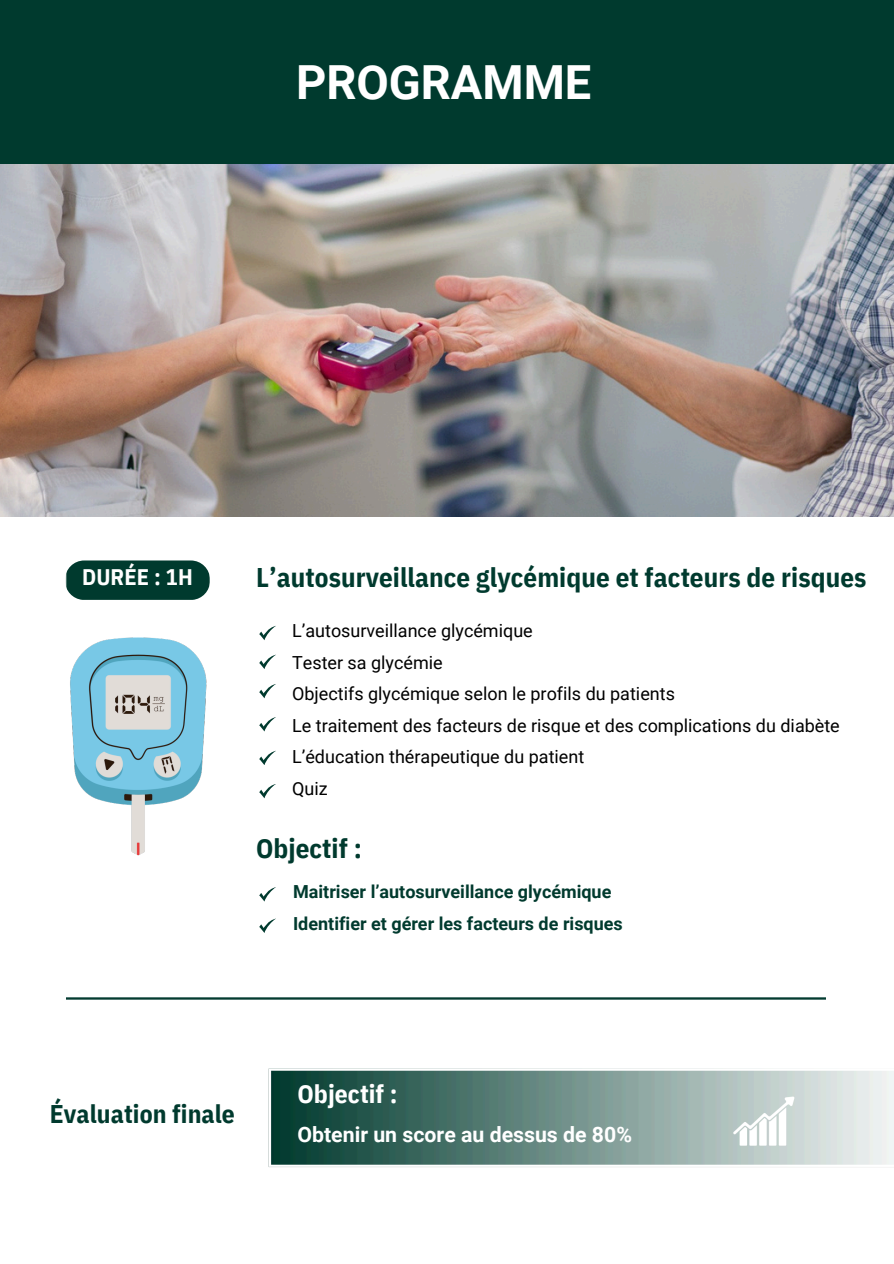
<style>
.page{position:relative;width:894px;height:1264px;background:#fff}
.page>*{position:absolute;margin:0;border:0;box-sizing:border-box;transform-origin:0 0}
.t1{font:700 46.95px "Roboto";color:#fff}
.t2{font:700 27px "IBM Plex Sans Cond";letter-spacing:.005em;color:#003a2e}
.t3{font:700 25.5px "IBM Plex Sans Cond";letter-spacing:.005em;color:#003a2e}
.t4{font:700 25.5px "IBM Plex Sans Cond";letter-spacing:.005em;color:#fff}
.t5{font:700 22.5px "IBM Plex Sans Cond";letter-spacing:.005em;color:#fff}
.t6{font:700 21.3px "Roboto";color:#fff}
.t7{font:18px "Roboto";color:#000}
.t8{font:700 18px "Roboto";color:#003a2e}
</style>
<div class="page">
<img style="left:65px;top:560px;width:145px;height:40px;border-radius:19px">
<img style="left:67px;top:997px;width:758px;height:3px">
<img style="left:65px;top:561px;width:145px;height:39px">
<img style="left:70px;top:637px;width:137px;height:219px">
<img style="left:259px;top:625px;width:17px;height:74px">
<img style="left:259px;top:717px;width:17px;height:15px">
<img style="left:259px;top:751px;width:17px;height:14px">
<img style="left:259px;top:784px;width:17px;height:15px">
<img style="left:259px;top:887px;width:17px;height:15px">
<img style="left:259px;top:919px;width:17px;height:14px">
<img style="left:0;top:0;width:893px;height:517px">
<img style="left:268px;top:1068px;width:625px;height:99px">
<p class="t1" style="left:296px;top:56px;width:297px">PROGRAMME</p>
<p class="t5" style="left:82px;top:561px;width:112px">DURÉE : 1H</p>
<p class="t2" style="left:256px;top:559px;width:611px">L’autosurveillance glycémique et facteurs de risques</p>
<p class="t7" style="left:292px;top:620px;width:242px">L’autosurveillance glycémique</p>
<p class="t7" style="left:292px;top:652px;width:152px">Tester sa glycémie</p>
<h3 class="t7" style="left:292px;top:683px;width:384px">Objectifs glycémique selon le profils du patients</h3>
<p class="t7" style="left:292px;top:715px;width:549px">Le traitement des facteurs de risque et des complications du diabète</p>
<h2 class="t7" style="left:292px;top:746px;width:293px">L’éducation thérapeutique du patient</h2>
<p class="t7" style="left:292px;top:778px;width:37px">Quiz</p>
<p class="t2" style="left:256px;top:830px;width:107px">Objectif :</p>
<p class="t3" style="left:50px;top:1096px;width:186px">Évaluation finale</p>
<h1 class="t8" style="left:293px;top:881px;width:320px">Maitriser l’autosurveillance glycémique</h1>
<p class="t8" style="left:293px;top:913px;width:331px">Identifier et gérer les facteurs de risques</p>
<p class="t4" style="left:297px;top:1076px;width:102px">Objectif :</p>
<p class="t6" style="left:297px;top:1122px;width:336px">Obtenir un score au dessus de 80%</p>
</div>
